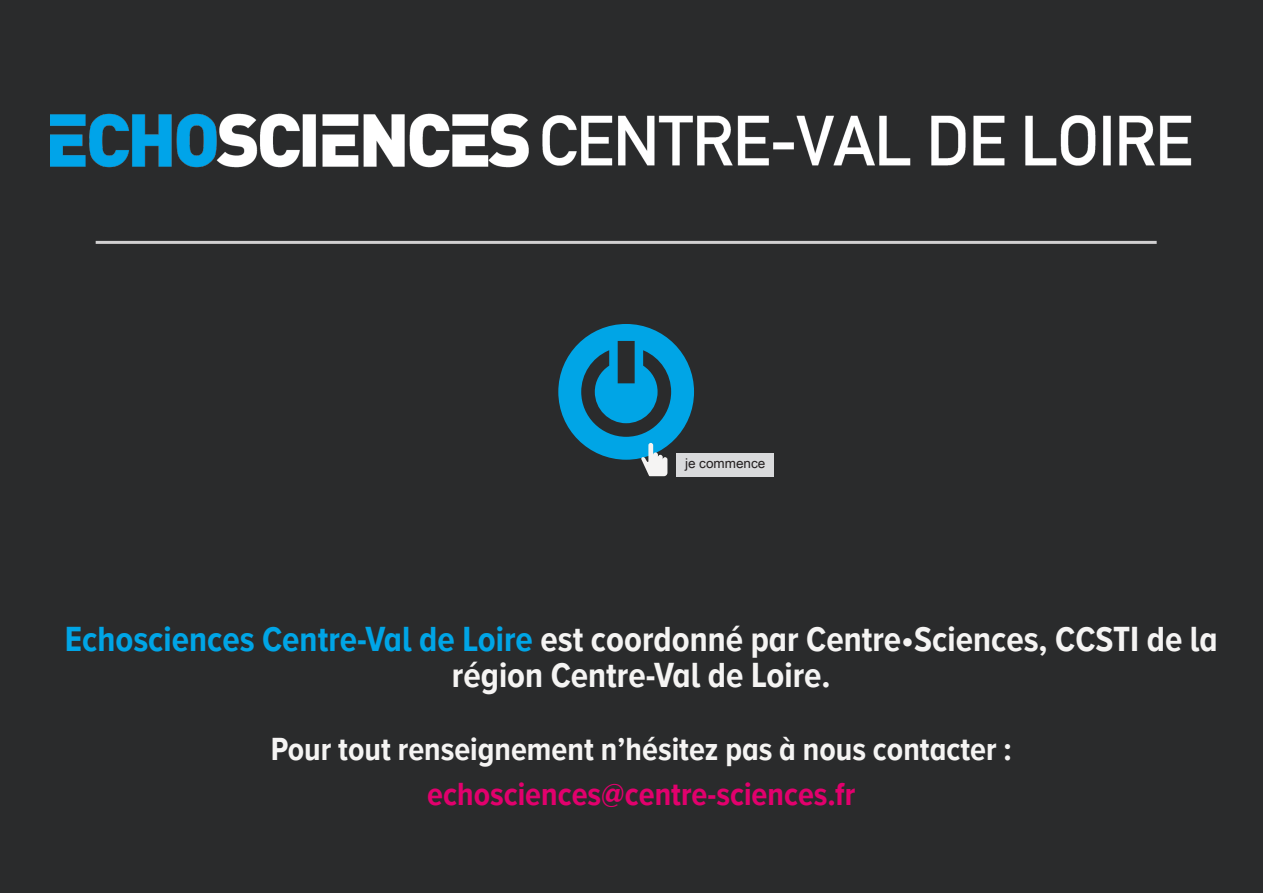
<style>
.page{position:relative;width:1263px;height:893px;background:#2a2b2c}
.page>*{position:absolute;margin:0;border:0;box-sizing:border-box;transform-origin:0 0}
.t1{font:700 36px/36px "Proxima Nova A Cond";color:#f5f4f3;text-align:center}
.t2{font:700 33px "Proxima Nova A Cond";color:#f5f4f3}
.t3{font:700 33px "Proxima Nova A Cond";color:#e2006d}
.t4{font:13.5px "Arial Unicode MS";color:#231f20}
.s1{color:#00a5e6}
</style>
<div class="page">
<div style="left:676px;top:453px;width:98px;height:23px;background:#d9dadc"></div>
<svg style="left:558px;top:324px;width:136px;height:152px"></svg>
<img style="left:50px;top:113px;width:1142px;height:55px">
<hr style="left:96px;top:241px;width:1061px;height:3px;background:#d1d0d1">
<p class="t4" style="left:685px;top:453px;width:82px">je commence</p>
<p class="t1" style="left:65px;top:621px;width:1154px"><span class="s1">Echosciences Centre-Val de Loire</span> est coordonné par Centre•Sciences, CCSTI de la région Centre-Val de Loire.</p>
<p class="t2" style="left:271px;top:730px;width:742px">Pour tout renseignement n’hésitez pas à nous contacter :</p>
<p class="t3" style="left:427px;top:775px;width:429px">echosciences@centre-sciences.fr</p>
</div>
